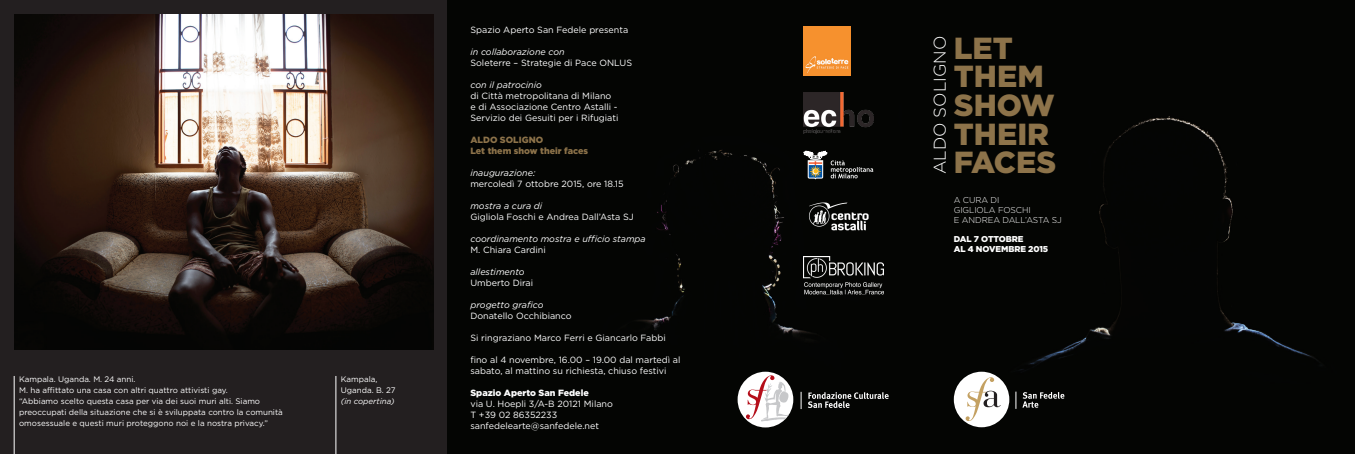
<style>
.page{position:relative;width:1355px;height:454px;background:#fff}
.page>*{position:absolute;margin:0;border:0;box-sizing:border-box;transform-origin:0 0}
.t1{font:900 30.4px/28.6px "Gotham";color:#8d734a}
.t2{font:300 17px "Gotham";color:#fff}
.t3{font:9px/11px "Gotham";color:#fff}
.t4{font:italic 9px "Gotham";color:#fff}
.t5{font:900 9px/11px "Gotham";color:#8d734a}
.t6{font:900 9px "Gotham";color:#fff}
.t7{font:300 8.5px/9.8px "Gotham";letter-spacing:-.01em;color:#fff}
.t8{font:900 8.5px/9.8px "Gotham";letter-spacing:-.01em;color:#fff}
.t9{font:8px/11px "Gotham";color:#fff}
.t10{font:italic 8px "Gotham";color:#fff}
</style>
<div class="page">
<div style="left:901px;top:0;width:454px;height:454px;background:#040503"></div>
<div style="left:0;top:0;width:448px;height:454px;background:#231f20"></div>
<div style="left:448px;top:0;width:453px;height:454px;background:#040503"></div>
<img style="left:14px;top:14px;width:420px;height:336px">
<div style="left:954px;top:371px;width:55px;height:56px;background:#fff;border-radius:50%"></div>
<svg style="left:966px;top:377px;width:35px;height:44px"></svg>
<svg style="left:1016px;top:391px;width:48px;height:17px"></svg>
<img style="left:804px;top:26px;width:46px;height:49px">
<img style="left:804px;top:92px;width:69px;height:42px">
<svg style="left:804px;top:151px;width:69px;height:28px"></svg>
<img style="left:804px;top:198px;width:70px;height:34px">
<img style="left:804px;top:257px;width:79px;height:37px">
<svg style="left:801px;top:391px;width:1px;height:18px"></svg>
<div style="left:738px;top:371px;width:55px;height:56px;background:#fff;border-radius:50%"></div>
<svg style="left:746px;top:375px;width:43px;height:46px"></svg>
<svg style="left:808px;top:392px;width:81px;height:16px"></svg>
<hr style="left:14px;top:376px;width:1px;height:78px;background:#fff">
<hr style="left:336px;top:376px;width:1px;height:78px;background:#fff">
<p class="t9" style="left:19px;top:373px;width:265px">Kampala. Uganda. M. 24 anni.<br>M. ha affittato una casa con altri quattro attivisti gay.<br>“Abbiamo scelto questa casa per via dei suoi muri alti. Siamo preoccupati della situazione che si è sviluppata contro la comunità omosessuale e questi muri proteggono noi e la nostra privacy.”</p>
<p class="t9" style="left:341px;top:373px;width:56px">Kampala,<br>Uganda. B. 27</p>
<p class="t10" style="left:341px;top:396px;width:55px">(in copertina)</p>
<p class="t3" style="left:470px;top:24px;width:159px">Spazio Aperto San Fedele presenta</p>
<p class="t4" style="left:470px;top:47px;width:96px">in collaborazione con</p>
<p class="t3" style="left:470px;top:57px;width:163px">Soleterre – Strategie di Pace ONLUS</p>
<p class="t4" style="left:470px;top:80px;width:73px">con il patrocinio</p>
<p class="t3" style="left:470px;top:90px;width:150px">di Città metropolitana di Milano e di Associazione Centro Astalli -<br>Servizio dei Gesuiti per i Rifugiati</p>
<p class="t5" style="left:470px;top:134px;width:119px">ALDO SOLIGNO<br>Let them show their faces</p>
<p class="t4" style="left:470px;top:168px;width:66px">inaugurazione:</p>
<p class="t3" style="left:470px;top:178px;width:155px">mercoledì 7 ottobre 2015, ore 18.15</p>
<p class="t4" style="left:470px;top:201px;width:73px">mostra a cura di</p>
<p class="t3" style="left:470px;top:211px;width:165px">Gigliola Foschi e Andrea Dall’Asta SJ</p>
<p class="t4" style="left:470px;top:234px;width:177px">coordinamento mostra e ufficio stampa</p>
<p class="t3" style="left:470px;top:244px;width:77px">M. Chiara Cardini</p>
<p class="t4" style="left:470px;top:267px;width:56px">allestimento</p>
<p class="t3" style="left:470px;top:277px;width:64px">Umberto Dirai</p>
<p class="t4" style="left:470px;top:300px;width:75px">progetto grafico</p>
<p class="t3" style="left:470px;top:310px;width:103px">Donatello Occhibianco</p>
<p class="t3" style="left:470px;top:332px;width:197px">Si ringraziano Marco Ferri e Giancarlo Fabbi</p>
<p class="t3" style="left:470px;top:354px;width:212px">fino al 4 novembre, 16.00 – 19.00 dal martedì al sabato, al mattino su richiesta, chiuso festivi</p>
<p class="t6" style="left:470px;top:387px;width:120px">Spazio Aperto San Fedele</p>
<p class="t3" style="left:470px;top:398px;width:144px">via U. Hoepli 3/A-B 20121 Milano<br>T +39 02 86352233 sanfedelearte@sanfedele.net</p>
<h2 class="t2" style="left:930px;top:174px;width:140px;rotate:-90deg">ALDO SOLIGNO</h2>
<h1 class="t1" style="left:954px;top:33px;width:103px">Let them show their faces</h1>
<p class="t7" style="left:954px;top:195px;width:110px">A CURA DI<br>GIGLIOLA FOSCHI<br>E ANDREA DALL’ASTA SJ</p>
<p class="t8" style="left:954px;top:233px;width:96px">DAL 7 OTTOBRE<br>AL 4 NOVEMBRE 2015</p>
</div>
